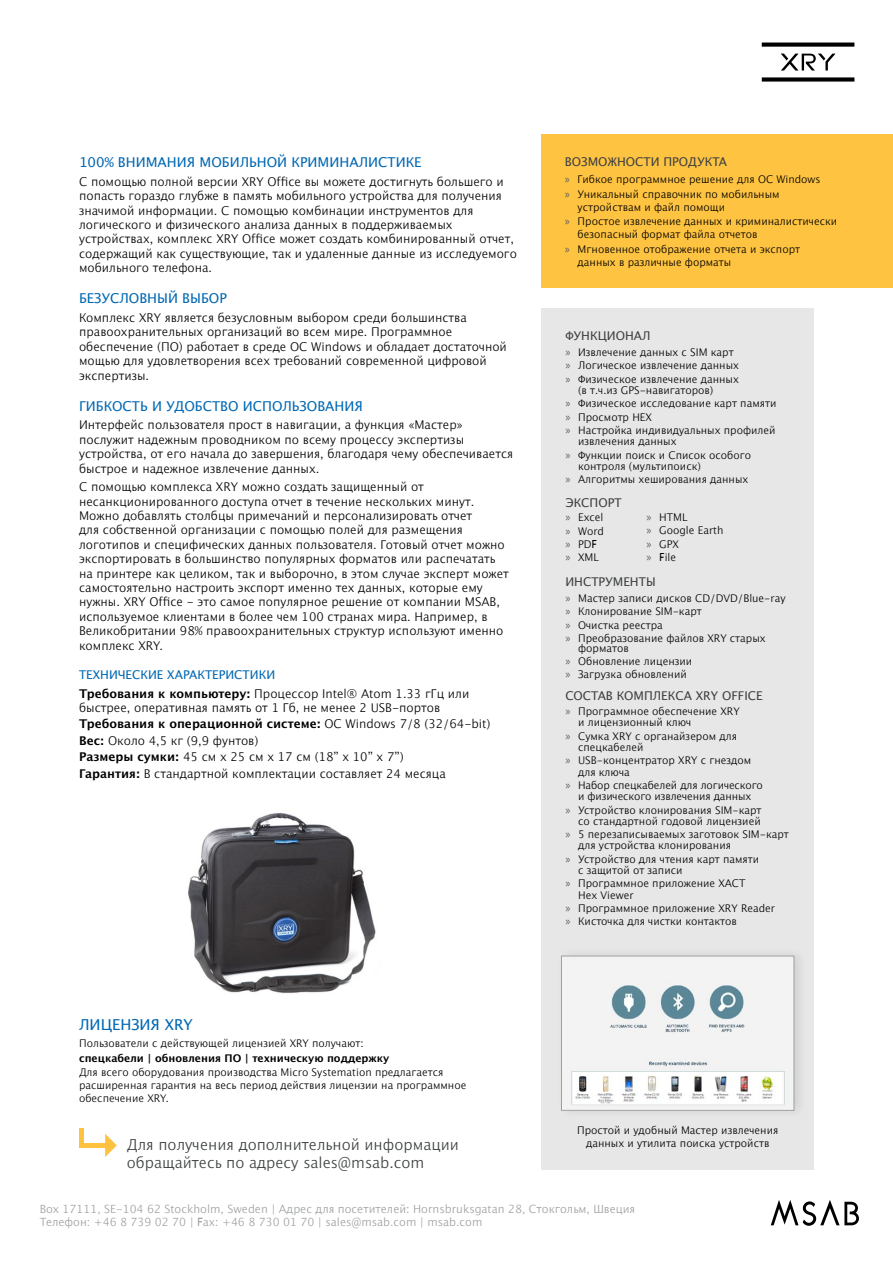
<style>
.page{position:relative;width:893px;height:1263px;background:#fff}
.page>*{position:absolute;margin:0;border:0;box-sizing:border-box;transform-origin:0 0}
.t1{font:300 15px/18px "Lucida Grande";color:#3d4041}
.t2{font:15px "Lucida Grande Regular W";color:#0068b3}
.t3{font:13.5px "Lucida Grande Regular W";color:#0068b3}
.t4{font:300 12px/14.4px "Lucida Grande";color:#000}
.t5{font:12px "Lucida Grande Regular W";color:#3d4041}
.t6{font:12px "Lucida Grande Bold W";color:#000}
.t7{font:12px "Lucida Grande Regular W";color:#0068b3}
.t8{font:300 11.25px/13.5px "Lucida Grande";color:#9da0a2}
.t9{font:300 10.5px/13.4px "Lucida Grande";color:#000}
.t10{font:10.5px "Lucida Grande Bold W";color:#000}
.s1{font-family:"Lucida Grande Bold W";font-weight:400}
.s2{font-family:"Lucida Grande";font-weight:300}
.s3{font-family:"Myriad Pro";font-weight:400;font-size:12px;color:#5d5f60}
</style>
<div class="page">
<svg style="left:771px;top:1200px;width:88px;height:26px"></svg>
<svg style="left:762px;top:43px;width:92px;height:4px"></svg>
<svg style="left:762px;top:77px;width:92px;height:5px"></svg>
<svg style="left:781px;top:54px;width:54px;height:17px"></svg>
<div style="left:541px;top:308px;width:273px;height:861px;background:#e7e7e7"></div>
<img style="left:188px;top:813px;width:188px;height:181px">
<div style="left:556px;top:946px;width:252px;height:174px;background:#000;opacity:.1"></div>
<img style="left:563px;top:958px;width:229px;height:150px">
<div style="left:561px;top:956px;width:233px;height:154px;border:1px solid #9da0a2"></div>
<div style="left:541px;top:134px;width:352px;height:153px;background:#fec341"></div>
<svg style="left:105px;top:1134px;width:12px;height:23px"></svg>
<div style="left:79px;top:1143px;width:30px;height:5px;background:#fec240"></div>
<hr style="left:79px;top:1129px;width:4px;height:19px;background:#fec240">
<p class="t3" style="left:79px;top:152px;width:344px">100% ВНИМАНИЯ МОБИЛЬНОЙ КРИМИНАЛИСТИКЕ</p>
<p class="t4" style="left:79px;top:174px;width:439px">С помощью полной версии XRY Office вы можете достигнуть большего и попасть гораздо глубже в память мобильного устройства для получения значимой информации. С помощью комбинации инструментов для логического и физического анализа данных в поддерживаемых устройствах, комплекс XRY Office может создать комбинированный отчет, содержащий как существующие, так и удаленные данные из исследуемого мобильного телефона.</p>
<p class="t3" style="left:79px;top:288px;width:149px">БЕЗУСЛОВНЫЙ ВЫБОР</p>
<p class="t4" style="left:79px;top:310px;width:429px">Комплекс XRY является безусловным выбором среди большинства правоохранительных организаций во всем мире. Программное обеспечение (ПО) работает в среде ОС Windows и обладает достаточной мощью для удовлетворения всех требований современной цифровой экспертизы.</p>
<p class="t3" style="left:79px;top:395px;width:285px">ГИБКОСТЬ И УДОБСТВО ИСПОЛЬЗОВАНИЯ</p>
<p class="t4" style="left:79px;top:417px;width:436px">Интерфейс пользователя прост в навигации, а функция «Мастер» послужит надежным проводником по всему процессу экспертизы устройства, от его начала до завершения, благодаря чему обеспечивается быстрое и надежное извлечение данных.</p>
<p class="t4" style="left:79px;top:479px;width:431px">С помощью комплекса XRY можно создать защищенный от несанкционированного доступа отчет в течение нескольких минут.<br>Можно добавлять столбцы примечаний и персонализировать отчет<br>для собственной организации с помощью полей для размещения логотипов и специфических данных пользователя. Готовый отчет можно экспортировать в большинство популярных форматов или распечатать на принтере как целиком, так и выборочно, в этом случае эксперт может самостоятельно настроить экспорт именно тех данных, которые ему нужны. XRY Office - это самое популярное решение от компании MSAB, используемое клиентами в более чем 100 странах мира. Например, в Великобритании 98% правоохранительных структур используют именно комплекс XRY.</p>
<p class="t7" style="left:79px;top:665px;width:198px">ТЕХНИЧЕСКИЕ ХАРАКТЕРИСТИКИ</p>
<p class="t4" style="left:79px;top:685px;width:392px"><span class="s1">Требования к компьютеру:</span> Процессор Intel® Atom 1.33 гГц или быстрее, оперативная память от 1 Гб, не менее 2 USB-портов</p>
<p class="t6" style="left:79px;top:714px;width:413px">Требования к операционной системе: <span class="s2">OC Windows 7/8 (32/64-bit)</span></p>
<p class="t4" style="left:79px;top:732px;width:368px;line-height:16.5px"><span class="s1">Вес:</span> Около 4,5 кг (9,9 фунтов)<br><span class="s1">Размеры сумки:</span> 45 см х 25 см х 17 см (18” x 10” x 7”)<br><span class="s1">Гарантия:</span> В стандартной комплектации составляет 24 месяца</p>
<p class="t2" style="left:79px;top:1013px;width:115px">ЛИЦЕНЗИЯ XRY</p>
<p class="t9" style="left:79px;top:1036px;width:286px">Пользователи с действующей лицензией XRY получают:</p>
<p class="t10" style="left:79px;top:1049px;width:312px">спецкабели | обновления ПО | техническую поддержку</p>
<p class="t9" style="left:79px;top:1066px;width:389px;line-height:12.6px">Для всего оборудования производства Micro Systemation предлагается расширенная гарантия на весь период действия лицензии на программное обеспечение XRY.</p>
<p class="t1" style="left:127px;top:1135px;width:334px">Для получения дополнительной информации обращайтесь по адресу sales@msab.com</p>
<p class="t5" style="left:565px;top:152px;width:164px">ВОЗМОЖНОСТИ ПРОДУКТА</p>
<p class="t9" style="left:565px;top:171px;width:257px;line-height:14.9px"><span class="s3">»</span> Гибкое программное решение для ОС Windows <span class="s3">»</span> Уникальный справочник по мобильным</p>
<p class="t9" style="left:565px;top:199px;width:274px;line-height:14.9px;text-indent:13px">устройствам и файл помощи<br><span class="s3">»</span> Простое извлечение данных и криминалистически</p>
<p class="t9" style="left:565px;top:227px;width:237px;line-height:14.9px;text-indent:13px">безопасный формат файла отчетов<br><span class="s3">»</span> Мгновенное отображение отчета и экспорт</p>
<p class="t9" style="left:578px;top:255px;width:155px">данных в различные форматы</p>
<p class="t5" style="left:565px;top:327px;width:87px">ФУНКЦИОНАЛ</p>
<p class="t9" style="left:565px;top:345px;width:175px"><span class="s3">»</span> Извлечение данных с SIM карт <span class="s3">»</span> Логическое извлечение данных <span class="s3">»</span> Физическое извлечение данных</p>
<p class="t9" style="left:565px;top:383px;width:213px;text-indent:13px">(в т.ч.из GPS-навигаторов)<br><span class="s3">»</span> Физическое исследование карт памяти <span class="s3">»</span> Просмотр HEX<br><span class="s3">»</span> Настройка индивидуальных профилей</p>
<p class="t9" style="left:565px;top:434px;width:187px;text-indent:13px">извлечения данных<br><span class="s3">»</span> Функции поиск и Список особого</p>
<p class="t9" style="left:565px;top:459px;width:185px;text-indent:13px">контроля (мультипоиск)<br><span class="s3">»</span> Алгоритмы хеширования данных</p>
<p class="t5" style="left:565px;top:494px;width:58px">ЭКСПОРТ</p>
<p class="t9" style="left:565px;top:510px;width:40px"><span class="s3">»</span> Excel <span class="s3">»</span> Word <span class="s3">»</span> PDF <span class="s3">»</span> XML</p>
<p class="t9" style="left:647px;top:510px;width:78px"><span class="s3">»</span> HTML<br><span class="s3">»</span> Google Earth <span class="s3">»</span> GPX<br><span class="s3">»</span> File</p>
<p class="t5" style="left:565px;top:573px;width:92px">ИНСТРУМЕНТЫ</p>
<p class="t9" style="left:565px;top:591px;width:222px"><span class="s3">»</span> Мастер записи дисков CD/DVD/Blue-ray <span class="s3">»</span> Клонирование SIM-карт<br><span class="s3">»</span> Очистка реестра<br><span class="s3">»</span> Преобразование файлов XRY старых</p>
<p class="t9" style="left:565px;top:641px;width:128px;text-indent:13px">форматов<br><span class="s3">»</span> Обновление лицензии <span class="s3">»</span> Загрузка обновлений</p>
<p class="t5" style="left:565px;top:686px;width:199px">СОСТАВ КОМПЛЕКСА XRY OFFICE</p>
<p class="t9" style="left:578px;top:705px;width:163px;line-height:11.2px;text-indent:-13px"><span class="s3">»</span> Программное обеспечение XRY и лицензионный ключ</p>
<p class="t9" style="left:578px;top:730px;width:160px;line-height:11.2px;text-indent:-13px"><span class="s3">»</span> Сумка XRY с органайзером для спецкабелей</p>
<p class="t9" style="left:578px;top:754px;width:175px;line-height:11.2px;text-indent:-13px"><span class="s3">»</span> USB-концентратор XRY с гнездом для ключа</p>
<p class="t9" style="left:565px;top:779px;width:199px;line-height:11.2px;text-align:center"><span class="s3">»</span> Набор спецкабелей для логического и физического извлечения данных</p>
<p class="t9" style="left:565px;top:804px;width:198px;line-height:11.2px;text-align:right"><span class="s3">»</span> Устройство клонирования SIM-карт со стандартной годовой лицензией</p>
<p class="t9" style="left:578px;top:828px;width:212px;line-height:11.2px;text-indent:-13px"><span class="s3">»</span> 5 перезаписываемых заготовок SIM-карт для устройства клонирования</p>
<p class="t9" style="left:578px;top:853px;width:183px;line-height:11.2px;text-indent:-13px"><span class="s3">»</span> Устройство для чтения карт памяти с защитой от записи</p>
<p class="t9" style="left:578px;top:878px;width:169px;line-height:11.2px;text-indent:-13px"><span class="s3">»</span> Программное приложение XACT<br>Hex Viewer</p>
<p class="t9" style="left:565px;top:901px;width:211px"><span class="s3">»</span> Программное приложение XRY Reader <span class="s3">»</span> Кисточка для чистки контактов</p>
<p class="t9" style="left:577px;top:1123px;width:203px;text-align:center">Простой и удобный Мастер извлечения данных и утилита поиска устройств</p>
<p class="t8" style="left:40px;top:1201px;width:597px">Box 17111, SE-104 62 Stockholm, Sweden | Адрес для посетителей: Hornsbruksgatan 28, Стокгольм, Швеция<br>Телефон: +46 8 739 02 70 | Fax: +46 8 730 01 70 | sales@msab.com | msab.com</p>
</div>
